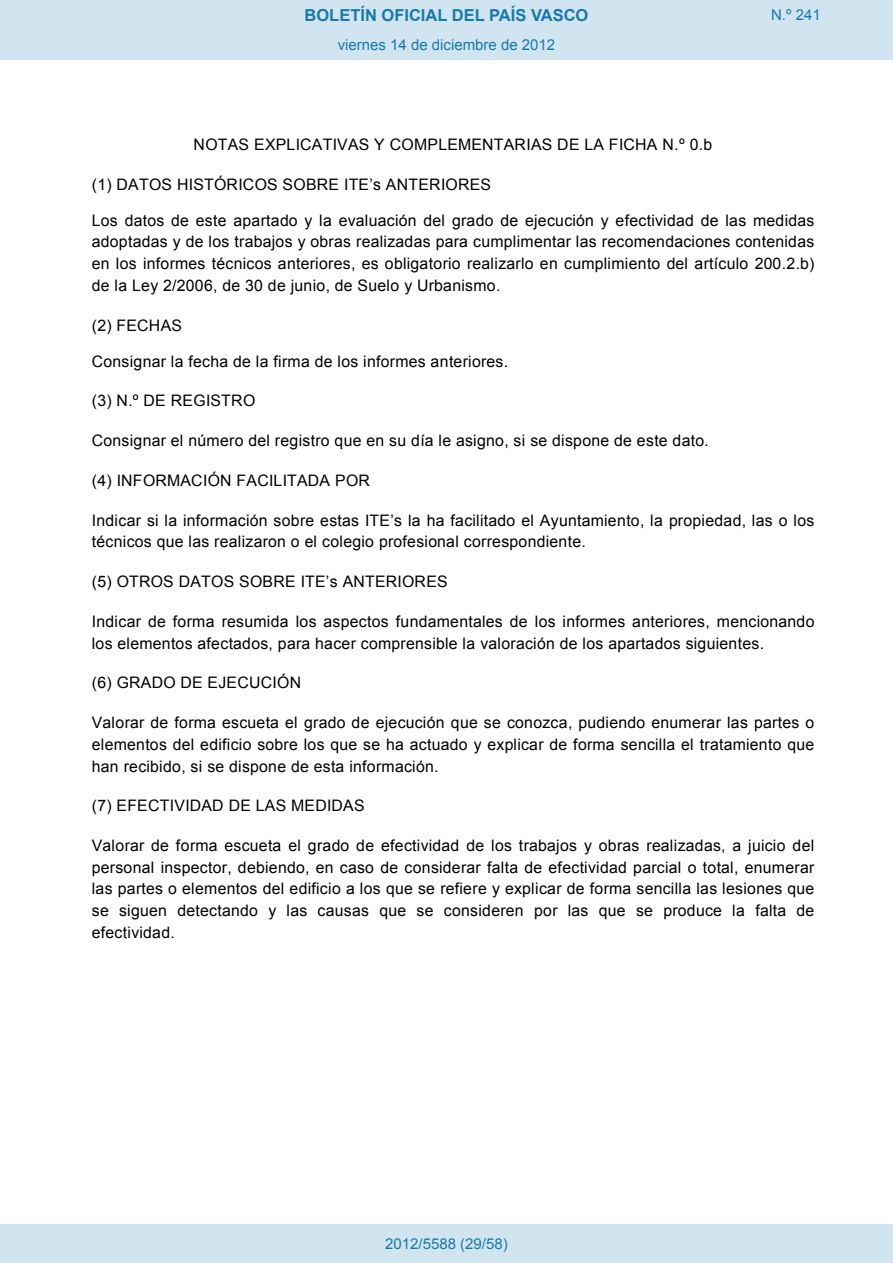
<style>
.page{position:relative;width:893px;height:1263px;background:#fff}
.page>*{position:absolute;margin:0;border:0;box-sizing:border-box;transform-origin:0 0}
.t1{font:700 16.5px "Arial";color:#1879ad}
.t2{font:15.9px/21.8px "Arial";letter-spacing:.015em;color:#000;text-align:justify}
.Paginacion_Centro{font:15px "Arial";color:#1879ad}
</style>
<div class="page">
<div style="left:0;top:0;width:893px;height:60px;background:#d0e5f0"></div>
<div style="left:0;top:1225px;width:893px;height:38px;background:#d0e5f0"></div>
<p class="t1" style="left:305px;top:4px;width:285px">BOLETÍN OFICIAL DEL PAÍS VASCO</p>
<p class="Paginacion_Centro" style="left:771px;top:5px;width:51px">N.º 241</p>
<p class="Paginacion_Centro" style="left:338px;top:35px;width:219px">viernes 14 de diciembre de 2012</p>
<p class="t2" style="left:194px;top:134px;width:520px">NOTAS EXPLICATIVAS Y COMPLEMENTARIAS DE LA FICHA N.º 0.b</p>
<p class="t2" style="left:92px;top:173px;width:401px">(1) DATOS HISTÓRICOS SOBRE ITE’s ANTERIORES</p>
<p class="t2" style="left:92px;top:209px;width:724px">Los datos de este apartado y la evaluación del grado de ejecución y efectividad de las medidas adoptadas y de los trabajos y obras realizadas para cumplimentar las recomendaciones contenidas en los informes técnicos anteriores, es obligatorio realizarlo en cumplimiento del artículo 200.2.b) de la Ley 2/2006, de 30 de junio, de Suelo y Urbanismo.</p>
<p class="t2" style="left:92px;top:314px;width:92px">(2) FECHAS</p>
<p class="t2" style="left:92px;top:350px;width:418px">Consignar la fecha de la firma de los informes anteriores.</p>
<p class="t2" style="left:92px;top:390px;width:165px">(3) N.º DE REGISTRO</p>
<p class="t2" style="left:92px;top:430px;width:619px">Consignar el número del registro que en su día le asigno, si se dispone de este dato.</p>
<p class="t2" style="left:92px;top:470px;width:280px">(4) INFORMACIÓN FACILITADA POR</p>
<p class="t2" style="left:92px;top:509px;width:724px">Indicar si la información sobre estas ITE’s la ha facilitado el Ayuntamiento, la propiedad, las o los técnicos que las realizaron o el colegio profesional correspondiente.</p>
<p class="t2" style="left:92px;top:571px;width:357px">(5) OTROS DATOS SOBRE ITE’s ANTERIORES</p>
<p class="t2" style="left:92px;top:610px;width:724px">Indicar de forma resumida los aspectos fundamentales de los informes anteriores, mencionando los elementos afectados, para hacer comprensible la valoración de los apartados siguientes.</p>
<p class="t2" style="left:92px;top:672px;width:211px">(6) GRADO DE EJECUCIÓN</p>
<p class="t2" style="left:92px;top:712px;width:724px">Valorar de forma escueta el grado de ejecución que se conozca, pudiendo enumerar las partes o elementos del edificio sobre los que se ha actuado y explicar de forma sencilla el tratamiento que han recibido, si se dispone de esta información.</p>
<p class="t2" style="left:92px;top:795px;width:274px">(7) EFECTIVIDAD DE LAS MEDIDAS</p>
<p class="t2" style="left:92px;top:835px;width:724px">Valorar de forma escueta el grado de efectividad de los trabajos y obras realizadas, a juicio del personal inspector, debiendo, en caso de considerar falta de efectividad parcial o total, enumerar las partes o elementos del edificio a los que se refiere y explicar de forma sencilla las lesiones que se siguen detectando y las causas que se consideren por las que se produce la falta de efectividad.</p>
<p class="Paginacion_Centro" style="left:385px;top:1234px;width:124px">2012/5588 (29/58)</p>
</div>
